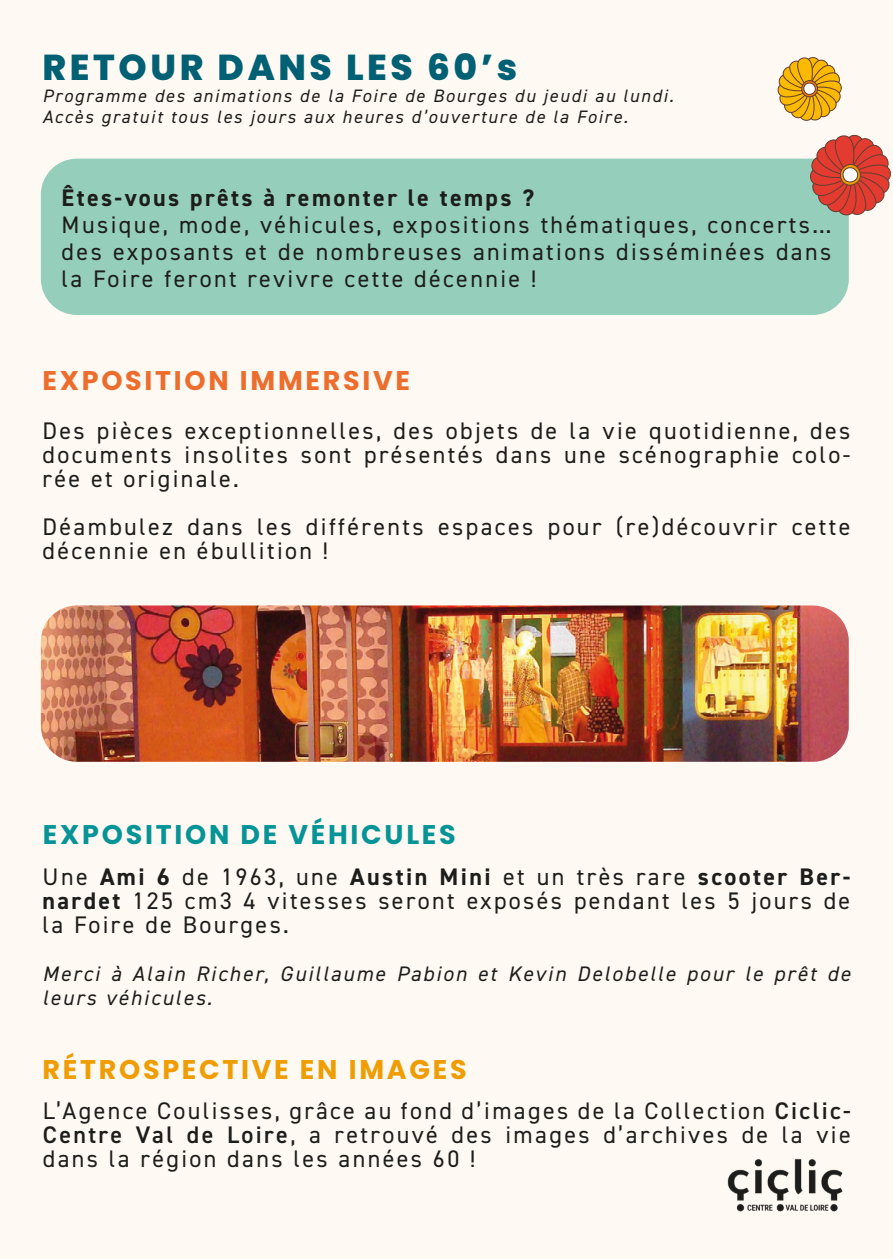
<style>
.page{position:relative;width:893px;height:1259px;background:#fef9f2}
.page>*{position:absolute;margin:0;border:0;box-sizing:border-box;transform-origin:0 0}
.t1{font:800 36px "Poppins";letter-spacing:.1em;color:#016074}
.t2{font:700 27px "Poppins";letter-spacing:.1em;color:#069497}
.t3{font:700 27px "Poppins";letter-spacing:.1em;color:#ef9d02}
.t4{font:700 27px "Poppins";letter-spacing:.1em;color:#ed6d2d}
.t5{font:24px/24px "DIN2014";letter-spacing:.1em;color:#1d1d1b;text-align:justify}
.t6{font:700 24px "DIN2014";letter-spacing:.1em;color:#1d1d1b}
.t7{font:italic 21px/24px "DIN2014";letter-spacing:.1em;color:#1d1d1b}
.t8{font:italic 18px/21.6px "DIN2014";letter-spacing:.1em;color:#1d1d1b}
.s1{font-weight:700}
.s2{font-weight:600}
</style>
<div class="page">
<div style="left:41px;top:159px;width:808px;height:156px;background:#95cfbc;border-radius:36px"></div>
<svg style="left:807px;top:134px;width:84px;height:85px"></svg>
<svg style="left:777px;top:57px;width:65px;height:64px"></svg>
<img style="left:41px;top:605px;width:808px;height:157px">
<img style="left:727px;top:1158px;width:116px;height:54px">
<h1 class="t1" style="left:43px;top:47px;width:476px">RETOUR DANS LES 60’s</h1>
<p class="t8" style="left:43px;top:84px;width:633px">Programme des animations de la Foire de Bourges du jeudi au lundi.<br>Accès gratuit tous les jours aux heures d’ouverture de la Foire.</p>
<p class="t6" style="left:62px;top:181px;width:474px">Êtes-vous prêts à remonter le temps ?</p>
<p class="t5" style="left:62px;top:210px;width:771px;line-height:27px">Musique, mode, véhicules, expositions thématiques, concerts… des exposants et de nombreuses animations disséminées dans la Foire feront revivre cette décennie !</p>
<p class="t4" style="left:43px;top:365px;width:369px">EXPOSITION IMMERSIVE</p>
<p class="t5" style="left:43px;top:418px;width:809px">Des pièces exceptionnelles, des objets de la vie quotidienne, des documents insolites sont présentés dans une scénographie colo&shy;rée et originale.</p>
<p class="t5" style="left:43px;top:514px;width:809px">Déambulez dans les différents espaces pour (re)découvrir cette décennie en ébullition !</p>
<p class="t2" style="left:43px;top:818px;width:414px">EXPOSITION DE VÉHICULES</p>
<p class="t5" style="left:43px;top:864px;width:809px">Une <span class="s1">Ami 6</span> de 1963, une <span class="s1">Austin Mini</span> et un très rare <span class="s1">scooter Ber&shy;nardet</span> 125 cm3 4 vitesses seront exposés pendant les 5 jours de la Foire de Bourges.</p>
<p class="t7" style="left:43px;top:961px;width:809px">Merci à Alain Richer, Guillaume Pabion et Kevin Delobelle pour le prêt de leurs véhicules.</p>
<p class="t3" style="left:43px;top:1053px;width:426px">RÉTROSPECTIVE EN IMAGES</p>
<p class="t5" style="left:43px;top:1098px;width:809px">L’Agence Coulisses, grâce au fond d’images de la Collection <span class="s2">Ciclic-Centre Val de Loire</span>, a retrouvé des images d’archives de la vie dans la région dans les années 60 !</p>
</div>
